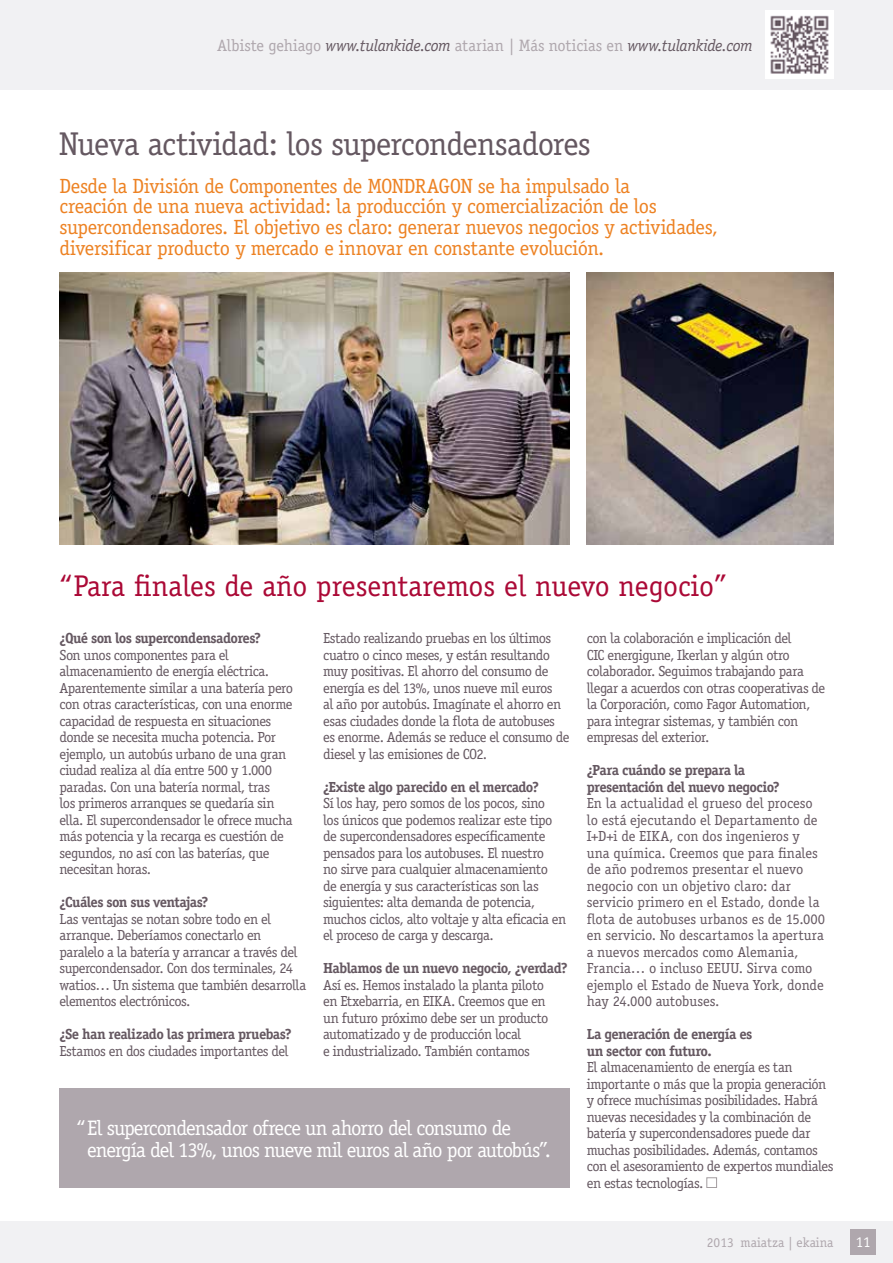
<style>
.page{position:relative;width:893px;height:1263px;background:#fff}
.page>*{position:absolute;margin:0;border:0;box-sizing:border-box;transform-origin:0 0}
.t1{font:33px "Officina Serif Std";letter-spacing:-.025em;color:#655861}
.t2{font:30px "Officina Serif Std";color:#ab0936}
.t3{font:21px/22.5px "Officina Serif Std";letter-spacing:-.05em;color:#fff}
.t4{font:20.7px/20.7px "Officina Serif Std";letter-spacing:-.025em;color:#ed8223}
.t5{font:16.5px "Officina Serif Std";color:#afa7ad}
.t6{font:15px "Officina Serif Std";color:#fff}
.t7{font:14.7px/16.5px "Officina Serif Std";letter-spacing:-.035em;color:#655861}
.t8{font:14.7px/16.5px "Officina Serif Std";letter-spacing:-.005em;color:#655861}
.t9{font:700 14.7px/16.5px "Officina Serif Std";letter-spacing:-.04em;color:#655861}
.t10{font:13.5px "Officina Serif Std";color:#afa7ad}
.s1{font-style:italic;color:#655861}
.s2{font-style:italic}
</style>
<div class="page">
<div style="left:0;top:1221px;width:893px;height:42px;background:#f1f1f3"></div>
<div style="left:850px;top:1229px;width:26px;height:26px;background:#afa7ad"></div>
<div style="left:706px;top:1177px;width:11px;height:11px;border:1px solid #a39da0"></div>
<img style="left:60px;top:272px;width:510px;height:272px">
<div style="left:60px;top:1089px;width:510px;height:99px;background:#afa7ad"></div>
<img style="left:587px;top:273px;width:246px;height:271px">
<div style="left:0;top:0;width:893px;height:89px;background:#f1f1f3"></div>
<div style="left:765px;top:11px;width:68px;height:68px;background:#fff"></div>
<img style="left:770px;top:15px;width:59px;height:59px">
<p class="t5" style="left:217px;top:35px;width:537px">Albiste gehiago <span class="s1">www.tulankide.com</span> atarian <span class="s2">|</span> Más noticias en <span class="s1">www.tulankide.com</span></p>
<h1 class="t1" style="left:60px;top:125px;width:533px">Nueva actividad: los supercondensadores</h1>
<p class="t4" style="left:60px;top:175px;width:660px">Desde la División de Componentes de MONDRAGON se ha impulsado la<br>creación de una nueva actividad: la producción y comercialización de los supercondensadores. El objetivo es claro: generar nuevos negocios y actividades, diversificar producto y mercado e innovar en constante evolución.</p>
<h2 class="t2" style="left:60px;top:569px;width:669px">“Para finales de año presentaremos el nuevo negocio”</h2>
<p class="t9" style="left:60px;top:630px;width:203px">¿Qué son los supercondensadores?</p>
<p class="t7" style="left:60px;top:647px;width:235px">Son unos componentes para el almacenamiento de energía eléctrica.<br>Aparentemente similar a una batería pero con otras características, con una enorme capacidad de respuesta en situaciones donde se necesita mucha potencia. Por ejemplo, un autobús urbano de una gran ciudad realiza al día entre 500 y 1.000 paradas. Con una batería normal, tras<br>los primeros arranques se quedaría sin ella. El supercondensador le ofrece mucha más potencia y la recarga es cuestión de segundos, no así con las baterías, que necesitan horas.</p>
<p class="t9" style="left:60px;top:894px;width:150px">¿Cuáles son sus ventajas?</p>
<p class="t7" style="left:60px;top:911px;width:248px">Las ventajas se notan sobre todo en el arranque. Deberíamos conectarlo en paralelo a la batería y arrancar a través del supercondensador. Con dos terminales, 24 watios… Un sistema que también desarrolla elementos electrónicos.</p>
<p class="t9" style="left:60px;top:1026px;width:234px">¿Se han realizado las primera pruebas?</p>
<p class="t7" style="left:60px;top:1043px;width:231px">Estamos en dos ciudades importantes del</p>
<p class="t7" style="left:323px;top:630px;width:248px">Estado realizando pruebas en los últimos cuatro o cinco meses, y están resultando muy positivas. El ahorro del consumo de energía es del 13%, unos nueve mil euros<br>al año por autobús. Imagínate el ahorro en esas ciudades donde la flota de autobuses es enorme. Además se reduce el consumo de diesel y las emisiones de CO2.</p>
<p class="t9" style="left:323px;top:778px;width:217px">¿Existe algo parecido en el mercado?</p>
<p class="t7" style="left:323px;top:795px;width:245px">Sí los hay, pero somos de los pocos, sino<br>los únicos que podemos realizar este tipo de supercondensadores específicamente pensados para los autobuses. El nuestro<br>no sirve para cualquier almacenamiento<br>de energía y sus características son las siguientes: alta demanda de potencia, muchos ciclos, alto voltaje y alta eficacia en el proceso de carga y descarga.</p>
<p class="t9" style="left:323px;top:960px;width:246px">Hablamos de un nuevo negocio, ¿verdad?</p>
<p class="t7" style="left:323px;top:976px;width:227px">Así es. Hemos instalado la planta piloto en Etxebarria, en EIKA. Creemos que en un futuro próximo debe ser un producto automatizado y de producción local<br>e industrializado. También contamos</p>
<h3 class="t3" style="left:87px;top:1116px;width:465px;text-indent:-11px">“El supercondensador ofrece un ahorro del consumo de energía del 13%, unos nueve mil euros al año por autobús”.</h3>
<p class="t7" style="left:587px;top:630px;width:240px">con la colaboración e implicación del<br>CIC energigune, Ikerlan y algún otro colaborador. Seguimos trabajando para llegar a acuerdos con otras cooperativas de la Corporación, como Fagor Automation, para integrar sistemas, y también con empresas del exterior.</p>
<p class="t9" style="left:587px;top:762px;width:194px">¿Para cuándo se prepara la presentación del nuevo negocio?</p>
<p class="t8" style="left:587px;top:795px;width:240px">En la actualidad el grueso del proceso lo está ejecutando el Departamento de I+D+i de EIKA, con dos ingenieros y una química. Creemos que para finales de año podremos presentar el nuevo negocio con un objetivo claro: dar servicio primero en el Estado, donde la flota de autobuses urbanos es de 15.000 en servicio. No descartamos la apertura a nuevos mercados como Alemania, Francia… o incluso EEUU. Sirva como ejemplo el Estado de Nueva York, donde hay 24.000 autobuses.</p>
<p class="t9" style="left:587px;top:1026px;width:167px">La generación de energía es un sector con futuro.</p>
<p class="t7" style="left:587px;top:1059px;width:248px">El almacenamiento de energía es tan importante o más que la propia generación y ofrece muchísimas posibilidades. Habrá nuevas necesidades y la combinación de batería y supercondensadores puede dar muchas posibilidades. Además, contamos con el asesoramiento de expertos mundiales en estas tecnologías.</p>
<p class="t10" style="left:707px;top:1234px;width:128px">2013 maiatza | ekaina</p>
<p class="t6" style="left:856px;top:1233px;width:16px">11</p>
</div>
